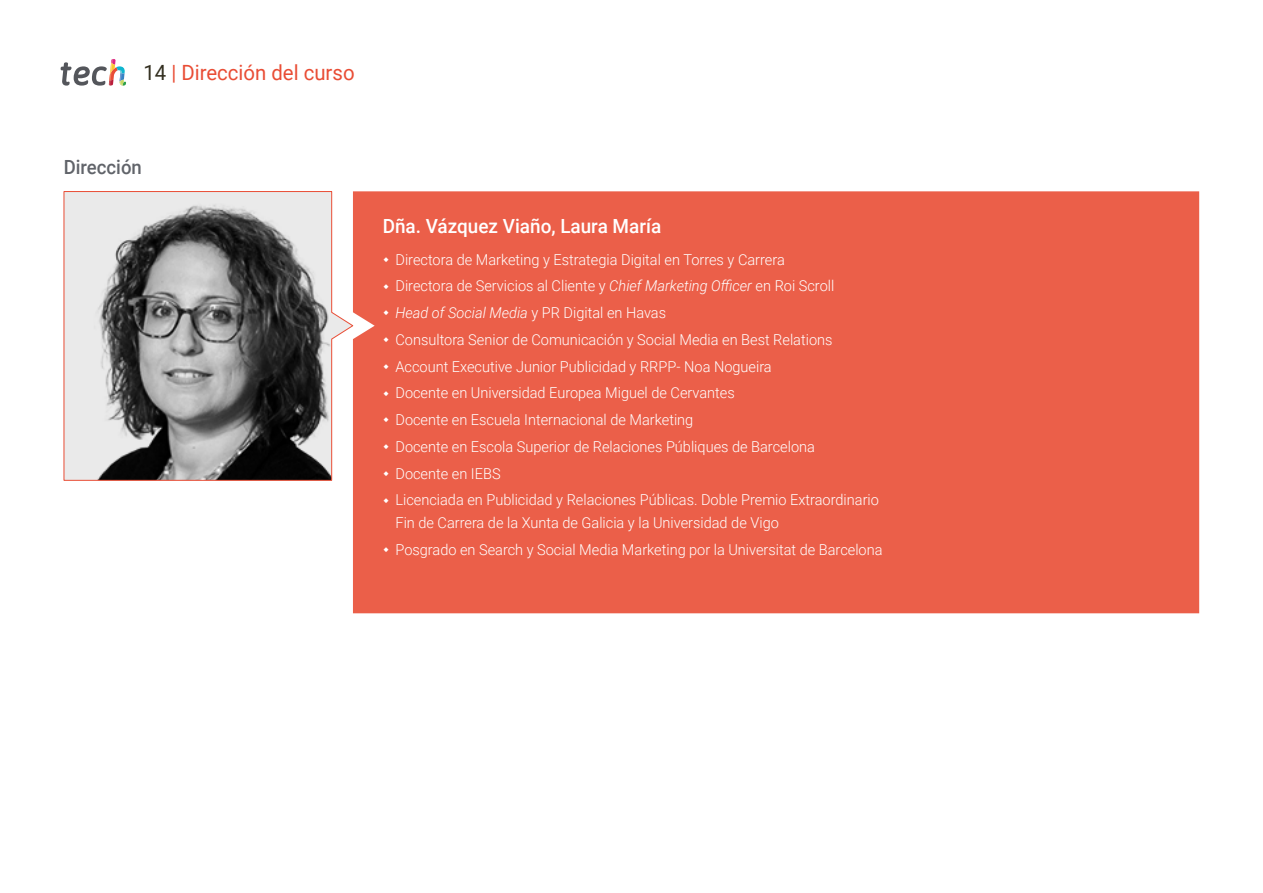
<style>
.page{position:relative;width:1263px;height:893px;background:#fff}
.page>*{position:absolute;margin:0;border:0;box-sizing:border-box;transform-origin:0 0}
.t1{font:21px "Roboto";color:#e94d35}
.t2{font:500 19.5px "Roboto";color:#fff}
.t3{font:500 19.5px "Roboto";color:#61646a;scale:.95 1}
.t4{font:300 15px/26.7px "Roboto";color:#fff}
.s1{color:#322e1f}
.s2{font-style:italic}
</style>
<div class="page">
<svg style="left:61px;top:59px;width:65px;height:27px"></svg>
<div style="left:353px;top:191px;width:846px;height:422px;background:#eb5f49"></div>
<svg style="left:64px;top:191px;width:289px;height:290px;background:#939191"></svg>
<svg style="left:384px;top:257px;width:4px;height:5px"></svg>
<svg style="left:384px;top:284px;width:4px;height:5px"></svg>
<svg style="left:384px;top:310px;width:4px;height:5px"></svg>
<svg style="left:384px;top:337px;width:4px;height:5px"></svg>
<svg style="left:384px;top:364px;width:4px;height:5px"></svg>
<svg style="left:384px;top:391px;width:4px;height:5px"></svg>
<svg style="left:384px;top:417px;width:4px;height:5px"></svg>
<svg style="left:384px;top:444px;width:4px;height:5px"></svg>
<svg style="left:384px;top:471px;width:4px;height:5px"></svg>
<svg style="left:384px;top:498px;width:4px;height:5px"></svg>
<svg style="left:384px;top:547px;width:4px;height:5px"></svg>
<h1 class="t1" style="left:144px;top:57px;width:213px"><span class="s1">14</span> | Dirección del curso</h1>
<h2 class="t3" style="left:64px;top:154px;width:84px">Dirección</h2>
<h2 class="t2" style="left:383px;top:212px;width:280px">Dña. Vázquez Viaño, Laura María</h2>
<p class="t4" style="left:395px;top:245px;width:485px">Directora de Marketing y Estrategia Digital en Torres y Carrera<br>Directora de Servicios al Cliente y <span class="s2">Chief Marketing Officer</span> en Roi Scroll<br><span class="s2">Head of Social Media</span> y PR Digital en Havas<br>Consultora Senior de Comunicación y Social Media en Best Relations Account Executive Junior Publicidad y RRPP- Noa Nogueira<br>Docente en Universidad Europea Miguel de Cervantes<br>Docente en Escuela Internacional de Marketing<br>Docente en Escola Superior de Relaciones Públiques de Barcelona<br>Docente en IEBS<br>Licenciada en Publicidad y Relaciones Públicas. Doble Premio Extraordinario</p>
<p class="t4" style="left:395px;top:509px;width:489px">Fin de Carrera de la Xunta de Galicia y la Universidad de Vigo<br>Posgrado en Search y Social Media Marketing por la Universitat de Barcelona</p>
</div>
